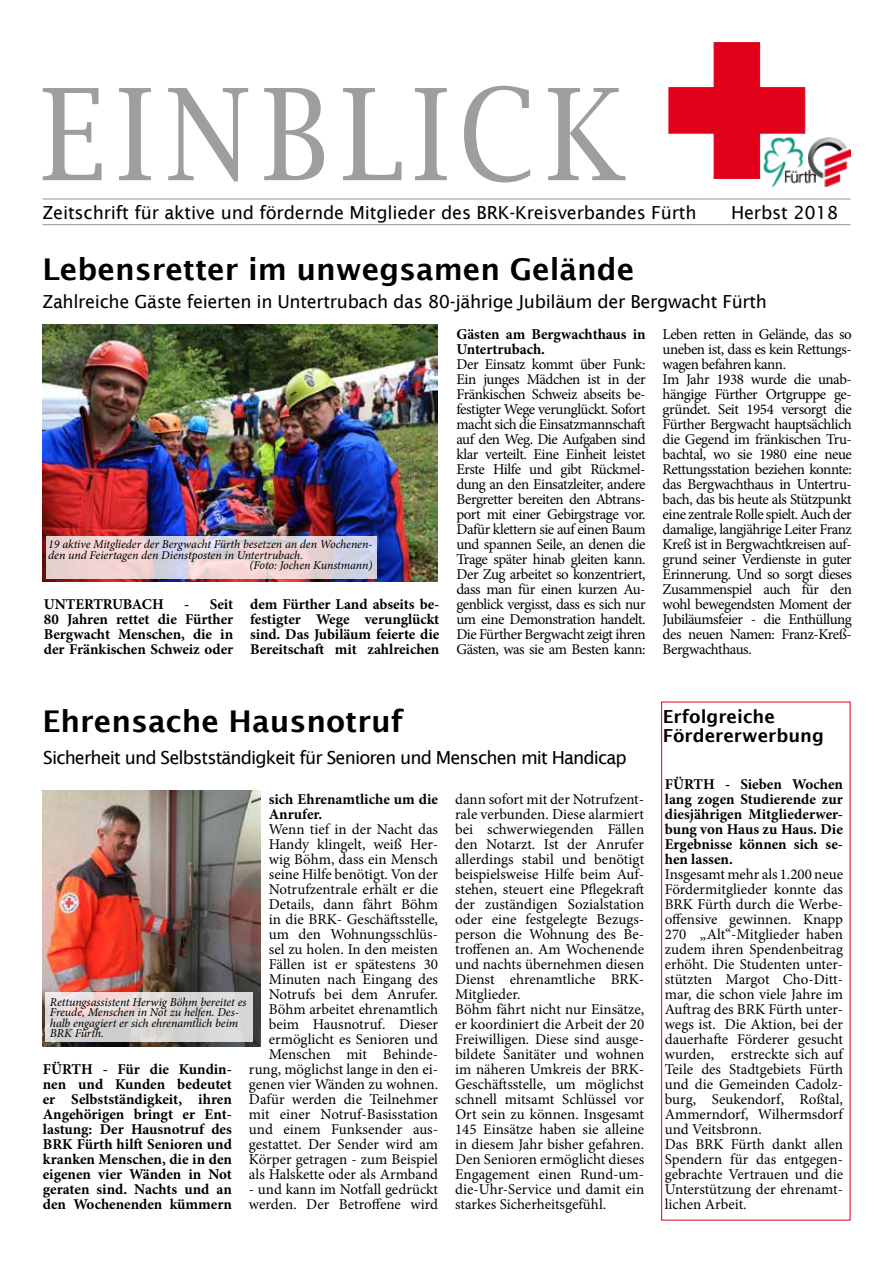
<style>
.page{position:relative;width:893px;height:1263px;background:#fff}
.page>*{position:absolute;margin:0;border:0;box-sizing:border-box;transform-origin:0 0}
.t1{font:127.5px "Lucida Bright";letter-spacing:.09em;color:#9c9e9f;scale:.88 1}
.t2{font:600 30px "Lucida Sans";color:#000}
.t3{font:18px "Lucida Sans";letter-spacing:-.02em;color:#000}
.t4{font:18px "Lucida Sans";letter-spacing:-.05em;color:#000}
.t5{font:600 18px/19.5px "Lucida Sans";color:#000}
.t6{font:15px/15px "Minion Pro";letter-spacing:-.005em;color:#000}
.t7{font:700 15px/15px "Minion Pro";letter-spacing:-.005em;color:#000;text-align:justify}
.t8{font:15px/15px "Minion Pro";letter-spacing:-.03em;color:#000}
.t9{font:italic 12px/10.5px "Minion Pro";letter-spacing:-.005em;color:#000}
</style>
<div class="page">
<hr style="left:43px;top:198px;width:807px;height:2px;background:#9c9e9f">
<hr style="left:43px;top:224px;width:807px;height:1px;background:#9c9e9f">
<div style="left:714px;top:133px;width:46px;height:46px;background:#e2001a;border:1px solid #e2001a"></div>
<div style="left:714px;top:42px;width:46px;height:46px;background:#e2001a;border:1px solid #e2001a"></div>
<div style="left:759px;top:87px;width:46px;height:46px;background:#e2001a;border:1px solid #e2001a"></div>
<div style="left:714px;top:87px;width:46px;height:46px;background:#e2001a"></div>
<div style="left:669px;top:87px;width:46px;height:46px;background:#e2001a;border:1px solid #e2001a"></div>
<img style="left:763px;top:137px;width:46px;height:51px">
<img style="left:809px;top:138px;width:41px;height:48px">
<img style="left:43px;top:325px;width:395px;height:256px">
<img style="left:43px;top:790px;width:217px;height:256px">
<svg style="left:46px;top:536px;width:331px;height:42px;background:#e4d3d8"></svg>
<div style="left:661px;top:702px;width:189px;height:518px;border:1px solid #e2001a"></div>
<svg style="left:46px;top:992px;width:207px;height:49px;background:#dcd8d7"></svg>
<h1 class="t1" style="left:40px;top:62px;width:666px">EINBLICK</h1>
<p class="t3" style="left:43px;top:202px;width:656px">Zeitschrift für aktive und fördernde Mitglieder des BRK-Kreisverbandes Fürth</p>
<p class="t3" style="left:731px;top:202px;width:109px">Herbst 2018</p>
<h2 class="t2" style="left:43px;top:252px;width:593px">Lebensretter im unwegsamen Gelände</h2>
<p class="t3" style="left:43px;top:291px;width:726px">Zahlreiche Gäste feierten in Untertrubach das 80-jährige Jubiläum der Bergwacht Fürth</p>
<p class="t9" style="left:48px;top:539px;width:326px">19 aktive Mitglieder der Bergwacht Fürth besetzen an den Wochenen-</p>
<p class="t9" style="left:48px;top:550px;width:256px">den und Feiertagen den Dienstposten in Untertrubach.</p>
<p class="t9" style="left:249px;top:560px;width:124px">(Foto: Jochen Kunstmann)</p>
<p class="t7" style="left:44px;top:597px;width:191px;text-indent:140px">- Seit 80 Jahren rettet die Fürther Bergwacht Menschen, die in der Fränkischen Schweiz oder</p>
<p class="t7" style="left:250px;top:597px;width:191px">dem Fürther Land abseits be&shy;festigter Wege verunglückt sind. Das Jubiläum feierte die Bereitschaft mit zahlreichen</p>
<p class="t7" style="left:44px;top:597px;width:121px">UNTERTRUBACH</p>
<p class="t7" style="left:456px;top:327px;width:191px">Gästen am Bergwachthaus in<br>Untertrubach.</p>
<p class="t6" style="left:456px;top:357px;width:191px;text-align:justify">Der Einsatz kommt über Funk:<br>Ein junges Mädchen ist in der Fränkischen Schweiz abseits be&shy;festigter Wege verunglückt. Sofort macht sich die Einsatzmannschaft auf den Weg. Die Aufgaben sind klar verteilt. Eine Einheit leistet Erste Hilfe und gibt Rückmel&shy;dung an den Einsatzleiter, andere Bergretter bereiten den Abtrans&shy;port mit einer Gebirgstrage vor.<br>Dafür klettern sie auf einen Baum und spannen Seile, an denen die Trage später hinab gleiten kann.<br>Der Zug arbeitet so konzentriert, dass man für einen kurzen Au&shy;genblick vergisst, dass es sich nur um eine Demonstration handelt.<br>Die Fürther Bergwacht zeigt ihren Gästen, was sie am Besten kann:</p>
<p class="t8" style="left:663px;top:327px;width:191px">Leben retten in Gelände, das so uneben ist, dass es kein Rettungs&shy;wagen befahren kann.<br>Im Jahr 1938 wurde die unab&shy;hängige Fürther Ortgruppe ge&shy;gründet. Seit 1954 versorgt die<br>Fürther Bergwacht hauptsächlich die Gegend im fränkischen Tru&shy;bachtal, wo sie 1980 eine neue<br>Rettungsstation beziehen konnte: das Bergwachthaus in Untertru&shy;bach, das bis heute als Stützpunkt eine zentrale Rolle spielt. Auch der damalige, langjährige Leiter Franz<br>Kreß ist in Bergwachtkreisen auf&shy;grund seiner Verdienste in guter<br>Erinnerung. Und so sorgt dieses<br>Zusammenspiel auch für den wohl bewegendsten Moment der<br>Jubiläumsfeier - die Enthüllung des neuen Namen: Franz-Kreß-<br>Bergwachthaus.</p>
<h2 class="t2" style="left:43px;top:704px;width:362px">Ehrensache Hausnotruf</h2>
<p class="t4" style="left:43px;top:748px;width:585px">Sicherheit und Selbstständigkeit für Senioren und Menschen mit Handicap</p>
<p class="t7" style="left:269px;top:792px;width:171px">sich Ehrenamtliche um die<br>Anrufer.</p>
<p class="t6" style="left:249px;top:822px;width:191px;text-align:right">Wenn tief in der Nacht das<br>Handy klingelt, weiß Her&shy;wig Böhm, dass ein Mensch seine Hilfe benötigt. Von der<br>Notrufzentrale erhält er die<br>Details, dann fährt Böhm<br>in die BRK- Geschäftsstelle, um den Wohnungsschlüs-<br>sel zu holen. In den meisten<br>Fällen ist er spätestens 30<br>Minuten nach Eingang des<br>Notrufs bei dem Anrufer.<br>Böhm arbeitet ehrenamtlich beim Hausnotruf. Dieser ermöglicht es Senioren und<br>Menschen mit Behinde&shy;rung, möglichst lange in den ei&shy;genen vier Wänden zu wohnen.<br>Dafür werden die Teilnehmer mit einer Notruf-Basisstation und einem Funksender aus&shy;gestattet. Der Sender wird am<br>Körper getragen - zum Beispiel als Halskette oder als Armband</p>
<p class="t6" style="left:249px;top:1182px;width:191px">- und kann im Notfall gedrückt werden. Der Betroffene wird</p>
<p class="t9" style="left:50px;top:997px;width:198px">Rettungsassistent Herwig Böhm bereitet es Freude, Menschen in Not zu helfen. Des&shy;halb engagiert er sich ehrenamtlich beim BRK Fürth.</p>
<p class="t7" style="left:43px;top:1062px;width:191px">FÜRTH - Für die Kundin&shy;nen und Kunden bedeutet er Selbstständigkeit, ihren Angehörigen bringt er Ent&shy;lastung: Der Hausnotruf des BRK Fürth hilft Senioren und kranken Menschen, die in den eigenen vier Wänden in Not geraten sind. Nachts und an den Wochenenden kümmern</p>
<p class="t6" style="left:455px;top:792px;width:191px">dann sofort mit der Notrufzent&shy;rale verbunden. Diese alarmiert bei schwerwiegenden Fällen den Notarzt. Ist der Anrufer allerdings stabil und benötigt beispielsweise Hilfe beim Auf&shy;stehen, steuert eine Pflegekraft der zuständigen Sozialstation oder eine festgelegte Bezugs&shy;person die Wohnung des Be&shy;troffenen an. Am Wochenende und nachts übernehmen diesen<br>Dienst ehrenamtliche BRK-<br>Mitglieder.<br>Böhm fährt nicht nur Einsätze, er koordiniert die Arbeit der 20<br>Freiwilligen. Diese sind ausge&shy;bildete Sanitäter und wohnen im näheren Umkreis der BRK-<br>Geschäftsstelle, um möglichst schnell mitsamt Schlüssel vor<br>Ort sein zu können. Insgesamt<br>145 Einsätze haben sie alleine in diesem Jahr bisher gefahren.<br>Den Senioren ermöglicht dieses<br>Engagement einen Rund-um&shy;die-Uhr-Service und damit ein starkes Sicherheitsgefühl.</p>
<p class="t5" style="left:663px;top:707px;width:163px">Erfolgreiche<br>Fördererwerbung</p>
<p class="t7" style="left:665px;top:777px;width:180px">FÜRTH - Sieben Wochen lang zogen Studierende zur diesjährigen Mitgliederwer&shy;bung von Haus zu Haus. Die Ergebnisse können sich se&shy;hen lassen.</p>
<p class="t6" style="left:665px;top:867px;width:180px">Insgesamt mehr als 1.200 neue<br>Fördermitglieder konnte das<br>BRK Fürth durch die Werbe&shy;offensive gewinnen. Knapp<br>270 „Alt“-Mitglieder haben zudem ihren Spendenbeitrag erhöht. Die Studenten unter&shy;stützten Margot Cho-Ditt&shy;mar, die schon viele Jahre im<br>Auftrag des BRK Fürth unter&shy;wegs ist. Die Aktion, bei der dauerhafte Förderer gesucht wurden, erstreckte sich auf<br>Teile des Stadtgebiets Fürth und die Gemeinden Cadolz&shy;burg, Seukendorf, Roßtal,<br>Ammerndorf, Wilhermsdorf und Veitsbronn.<br>Das BRK Fürth dankt allen<br>Spendern für das entgegen&shy;gebrachte Vertrauen und die<br>Unterstützung der ehrenamt&shy;lichen Arbeit.</p>
</div>
